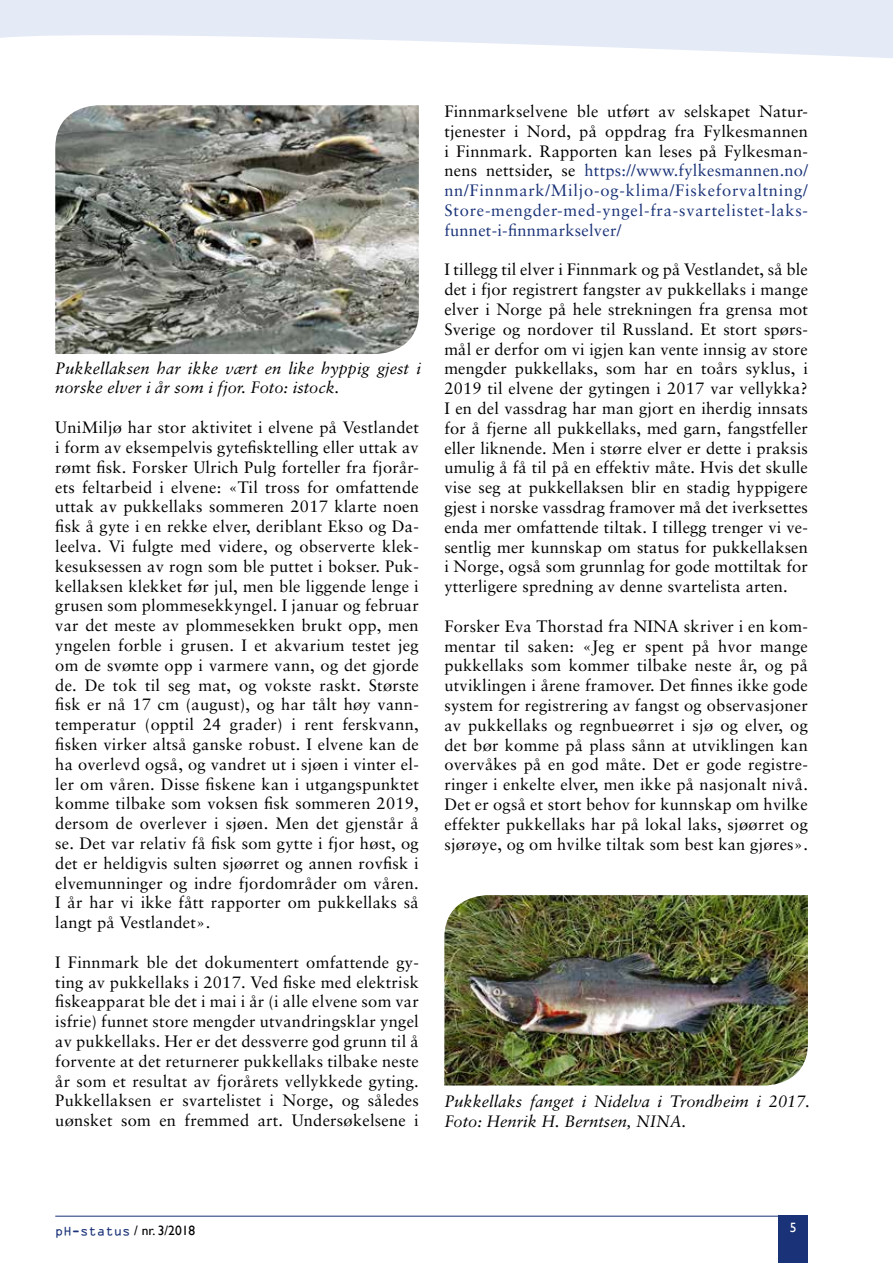
<style>
.page{position:relative;width:893px;height:1263px;background:#fff}
.page>*{position:absolute;margin:0;border:0;box-sizing:border-box;transform-origin:0 0}
.t1{font:16.5px/19.8px "Sabon";letter-spacing:.015em;color:#000;text-align:justify}
.t2{font:16.5px/19.8px "Sabon";letter-spacing:.05em;color:#193278;text-align:justify}
.t3{font:italic 16.5px/19.8px "Sabon";color:#000}
.t4{font:13.5px "Gill Sans";color:#000}
.t5{font:13.5px "Gill Sans";color:#fff}
.s1{color:#000}
.s2{font-family:"OCR Aby BT";color:#193278}
</style>
<div class="page">
<div style="left:778px;top:1216px;width:30px;height:47px;background:#193278"></div>
<hr style="left:55px;top:1216px;width:753px;height:1px;background:#193278">
<svg style="left:0;top:0;width:893px;height:58px;fill:#e4eaf6"></svg>
<img style="left:444px;top:895px;width:364px;height:190px">
<img style="left:55px;top:105px;width:364px;height:249px">
<p class="t3" style="left:55px;top:358px;width:367px">Pukkellaksen har ikke vært en like hyppig gjest i norske elver i år som i fjor. Foto: istock.</p>
<p class="t1" style="left:55px;top:417px;width:365px">UniMiljø har stor aktivitet i elvene på Vestlandet i form av eksempelvis gytefisktelling eller uttak av rømt fisk. Forsker Ulrich Pulg forteller fra fjorår&shy;ets feltarbeid i elvene: «Til tross for omfattende uttak av pukkellaks sommeren 2017 klarte noen fisk å gyte i en rekke elver, deriblant Ekso og Da&shy;leelva. Vi fulgte med videre, og observerte klek&shy;kesuksessen av rogn som ble puttet i bokser. Puk&shy;kellaksen klekket før jul, men ble liggende lenge i grusen som plommesekkyngel. I januar og februar var det meste av plommesekken brukt opp, men yngelen forble i grusen. I et akvarium testet jeg om de svømte opp i varmere vann, og det gjorde de. De tok til seg mat, og vokste raskt. Største fisk er nå 17 cm (august), og har tålt høy vann&shy;temperatur (opptil 24 grader) i rent ferskvann, fisken virker altså ganske robust. I elvene kan de ha overlevd også, og vandret ut i sjøen i vinter el&shy;ler om våren. Disse fiskene kan i utgangspunktet komme tilbake som voksen fisk sommeren 2019, dersom de overlever i sjøen. Men det gjenstår å se. Det var relativ få fisk som gytte i fjor høst, og det er heldigvis sulten sjøørret og annen rovfisk i elvemunninger og indre fjordområder om våren.<br>I år har vi ikke fått rapporter om pukkellaks så langt på Vestlandet».</p>
<p class="t1" style="left:55px;top:952px;width:365px">I Finnmark ble det dokumentert omfattende gy&shy;ting av pukkellaks i 2017. Ved fiske med elektrisk fiskeapparat ble det i mai i år (i alle elvene som var isfrie) funnet store mengder utvandringsklar yngel av pukkellaks. Her er det dessverre god grunn til å forvente at det returnerer pukkellaks tilbake neste år som et resultat av fjorårets vellykkede gyting.<br>Pukkellaksen er svartelistet i Norge, og således uønsket som en fremmed art. Undersøkelsene i</p>
<p class="t2" style="left:444px;top:101px;width:365px"><span class="s1">Finnmarkselvene ble utført av selskapet Natur&shy;tjenester i Nord, på oppdrag fra Fylkesmannen i Finnmark. Rapporten kan leses på Fylkesman&shy;nens nettsider, se</span> https://www.fylkesmannen.no/ nn/Finnmark/Miljo-og-klima/Fiskeforvaltning/ Store-mengder-med-yngel-fra-svartelistet-laks&shy;funnet-i-finnmarkselver/</p>
<p class="t1" style="left:444px;top:260px;width:365px">I tillegg til elver i Finnmark og på Vestlandet, så ble det i fjor registrert fangster av pukkellaks i mange elver i Norge på hele strekningen fra grensa mot Sverige og nordover til Russland. Et stort spørs&shy;mål er derfor om vi igjen kan vente innsig av store mengder pukkellaks, som har en toårs syklus, i 2019 til elvene der gytingen i 2017 var vellykka?<br>I en del vassdrag har man gjort en iherdig innsats for å fjerne all pukkellaks, med garn, fangstfeller eller liknende. Men i større elver er dette i praksis umulig å få til på en effektiv måte. Hvis det skulle vise seg at pukkellaksen blir en stadig hyppigere gjest i norske vassdrag framover må det iverksettes enda mer omfattende tiltak. I tillegg trenger vi ve&shy;sentlig mer kunnskap om status for pukkellaksen i Norge, også som grunnlag for gode mottiltak for ytterligere spredning av denne svartelista arten.</p>
<p class="t1" style="left:444px;top:616px;width:365px">Forsker Eva Thorstad fra NINA skriver i en kom&shy;mentar til saken: «Jeg er spent på hvor mange pukkellaks som kommer tilbake neste år, og på utviklingen i årene framover. Det finnes ikke gode system for registrering av fangst og observasjoner av pukkellaks og regnbueørret i sjø og elver, og det bør komme på plass sånn at utviklingen kan overvåkes på en god måte. Det er gode registre&shy;ringer i enkelte elver, men ikke på nasjonalt nivå.<br>Det er også et stort behov for kunnskap om hvilke effekter pukkellaks har på lokal laks, sjøørret og sjørøye, og om hvilke tiltak som best kan gjøres».</p>
<p class="t3" style="left:444px;top:1091px;width:367px">Pukkellaks fanget i Nidelva i Trondheim i 2017.<br>Foto: Henrik H. Berntsen, NINA.</p>
<p class="t4" style="left:55px;top:1222px;width:142px"><span class="s2">pH-status</span> / nr. 3/2018</p>
<p class="t5" style="left:790px;top:1220px;width:8px">5</p>
</div>
